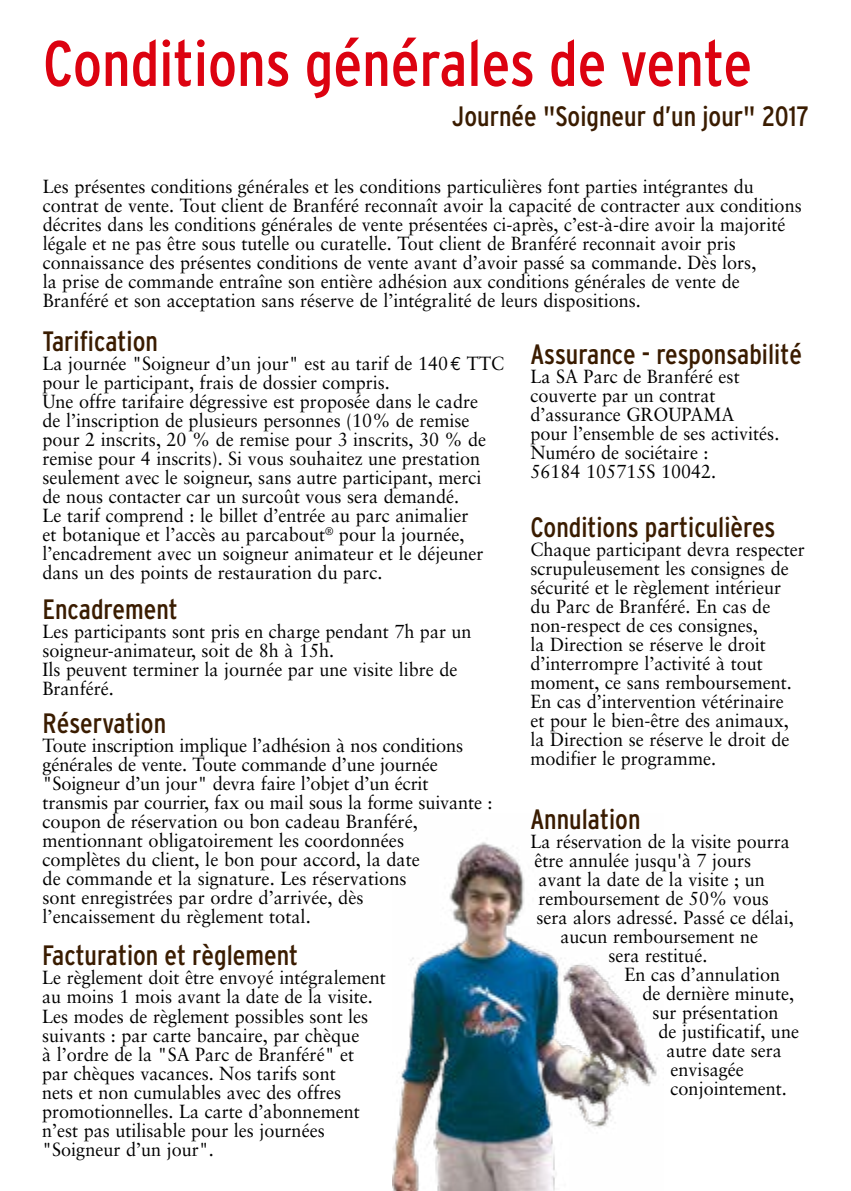
<style>
.page{position:relative;width:851px;height:1191px;background:#fff}
.page>*{position:absolute;margin:0;border:0;box-sizing:border-box;transform-origin:0 0}
.t1{font:condensed 64px "Interstate";color:#dc0210}
.t2{font:condensed 28px "Interstate";color:#3a1c00}
.t3{font:19px/19px "Sabon";color:#000;scale:.95 1}
.t4{font:19px/19px "Sabon";color:#000;scale:.96 1}
.s1{font-family:"Euro Mono"}
</style>
<div class="page">
<img style="left:392px;top:842px;width:266px;height:349px">
<h1 class="t1" style="left:43px;top:28px;width:710px">Conditions générales de vente</h1>
<h2 class="t2" style="left:452px;top:100px;width:358px">Journée "Soigneur d’un jour" 2017</h2>
<p class="t3" style="left:43px;top:177px;width:800px">Les présentes conditions générales et les conditions particulières font parties intégrantes du contrat de vente. Tout client de Branféré reconnaît avoir la capacité de contracter aux conditions décrites dans les conditions générales de vente présentées ci-après, c’est-à-dire avoir la majorité légale et ne pas être sous tutelle ou curatelle. Tout client de Branféré reconnait avoir pris connaissance des présentes conditions de vente avant d’avoir passé sa commande. Dès lors,<br>la prise de commande entraîne son entière adhésion aux conditions générales de vente de Branféré et son acceptation sans réserve de l’intégralité de leurs dispositions.</p>
<h2 class="t2" style="left:43px;top:326px;width:117px">Tarification</h2>
<p class="t3" style="left:43px;top:354px;width:487px">La journée "Soigneur d’un jour" est au tarif de 140<span class="s1">€</span> TTC pour le participant, frais de dossier compris.<br>Une offre tarifaire dégressive est proposée dans le cadre<br>de l’inscription de plusieurs personnes (10% de remise pour 2 inscrits, 20 % de remise pour 3 inscrits, 30 % de remise pour 4 inscrits). Si vous souhaitez une prestation seulement avec le soigneur, sans autre participant, merci de nous contacter car un surcoût vous sera demandé.<br>Le tarif comprend : le billet d’entrée au parc animalier<br>et botanique et l’accès au parcabout<sup>®</sup> pour la journée, l’encadrement avec un soigneur animateur et le déjeuner dans un des points de restauration du parc.</p>
<h2 class="t2" style="left:43px;top:593px;width:137px">Encadrement</h2>
<p class="t3" style="left:43px;top:622px;width:453px">Les participants sont pris en charge pendant 7h par un soigneur-animateur, soit de 8h à 15h.<br>Ils peuvent terminer la journée par une visite libre de Branféré.</p>
<h2 class="t2" style="left:43px;top:707px;width:125px">Réservation</h2>
<p class="t4" style="left:43px;top:735px;width:470px">Toute inscription implique l’adhésion à nos conditions générales de vente. Toute commande d’une journée "Soigneur d’un jour" devra faire l’objet d’un écrit transmis par courrier, fax ou mail sous la forme suivante : coupon de réservation ou bon cadeau Branféré, mentionnant obligatoirement les coordonnées<br>complètes du client, le bon pour accord, la date<br>de commande et la signature. Les réservations<br>sont enregistrées par ordre d’arrivée, dès<br>l’encaissement du règlement total.</p>
<h2 class="t2" style="left:42px;top:940px;width:257px">Facturation et règlement</h2>
<p class="t3" style="left:42px;top:968px;width:363px">Le règlement doit être envoyé intégralement au moins 1 mois avant la date de la visite.<br>Les modes de règlement possibles sont les suivants : par carte bancaire, par chèque<br>à l’ordre de la "SA Parc de Branféré" et<br>par chèques vacances. Nos tarifs sont<br>nets et non cumulables avec des offres promotionnelles. La carte d’abonnement n’est pas utilisable pour les journées "Soigneur d’un jour".</p>
<h2 class="t2" style="left:530px;top:338px;width:273px">Assurance - responsabilité</h2>
<p class="t3" style="left:530px;top:366px;width:263px">La SA Parc de Branféré est couverte par un contrat d’assurance GROUPAMA<br>pour l’ensemble de ses activités.<br>Numéro de sociétaire :<br>56184 105715S 10042.</p>
<h2 class="t2" style="left:530px;top:511px;width:246px">Conditions particulières</h2>
<p class="t3" style="left:530px;top:539px;width:290px">Chaque participant devra respecter scrupuleusement les consignes de sécurité et le règlement intérieur du Parc de Branféré. En cas de non-respect de ces consignes,<br>la Direction se réserve le droit d’interrompre l’activité à tout moment, ce sans remboursement.<br>En cas d’intervention vétérinaire<br>et pour le bien-être des animaux, la Direction se réserve le droit de modifier le programme.</p>
<h2 class="t2" style="left:530px;top:803px;width:111px">Annulation</h2>
<p class="t3" style="left:530px;top:831px;width:274px">La réservation de la visite pourra</p>
<p class="t3" style="left:534px;top:850px;width:230px">être annulée jusqu'à 7 jours</p>
<p class="t3" style="left:538px;top:869px;width:240px">avant la date de la visite ; un</p>
<p class="t3" style="left:538px;top:888px;width:244px">remboursement de 50% vous</p>
<p class="t3" style="left:536px;top:907px;width:272px">sera alors adressé. Passé ce délai,</p>
<p class="t3" style="left:560px;top:926px;width:209px">aucun remboursement ne</p>
<p class="t3" style="left:608px;top:945px;width:105px">sera restitué.</p>
<p class="t3" style="left:624px;top:964px;width:165px">En cas d’annulation</p>
<p class="t3" style="left:642px;top:983px;width:161px">de dernière minute,</p>
<p class="t3" style="left:652px;top:1002px;width:134px">sur présentation</p>
<p class="t3" style="left:658px;top:1021px;width:149px">de justificatif, une</p>
<p class="t3" style="left:666px;top:1040px;width:123px">autre date sera</p>
<p class="t3" style="left:670px;top:1059px;width:79px">envisagée</p>
<p class="t3" style="left:670px;top:1078px;width:124px">conjointement.</p>
</div>
